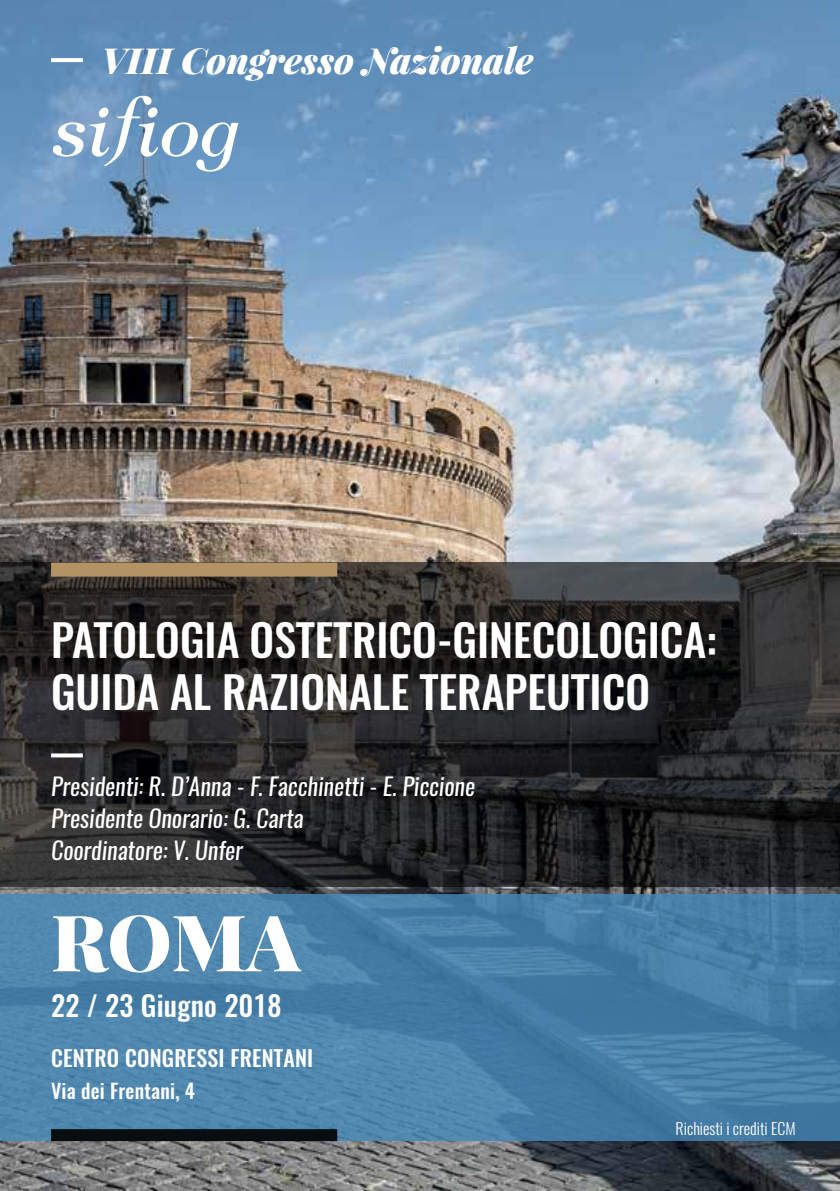
<style>
.page{position:relative;width:840px;height:1191px;background:#fff}
.page>*{position:absolute;margin:0;border:0;box-sizing:border-box;transform-origin:0 0}
.t1{font:900 78px "Playfair Display";color:#fff}
.t2{font:500 44px/52px "Oswald";color:#fff}
.t3{font:italic 900 36px "Playfair Display";color:#fff}
.t4{font:500 28px "Oswald";letter-spacing:.01em;color:#fff}
.t5{font:italic 24px/32px "Oswald";color:#fff}
.t6{font:500 22px "Oswald";letter-spacing:.01em;color:#fff}
.t7{font:500 20px "Oswald";letter-spacing:.01em;color:#fff}
.t8{font:300 16px "Oswald";color:#fff}
</style>
<div class="page">
<img style="left:0;top:0;width:839px;height:1191px">
<svg style="left:0;top:562px;width:839px;height:325px;background:#282828"></svg>
<svg style="left:0;top:894px;width:839px;height:247px;background:#4981a9"></svg>
<svg style="left:51px;top:58px;width:32px;height:4px"></svg>
<svg style="left:51px;top:753px;width:32px;height:4px"></svg>
<div style="left:51px;top:562px;width:286px;height:14px;background:#b39364"></div>
<div style="left:51px;top:1129px;width:286px;height:12px;background:#080d11"></div>
<svg style="left:53px;top:96px;width:185px;height:76px"></svg>
<h3 class="t3" style="left:102px;top:36px;width:432px">VIII Congresso Nazionale</h3>
<h2 class="t2" style="left:51px;top:614px;width:666px">PATOLOGIA OSTETRICO-GINECOLOGICA:<br>GUIDA AL RAZIONALE TERAPEUTICO</h2>
<p class="t5" style="left:51px;top:770px;width:425px">Presidenti: R. D’Anna - F. Facchinetti - E. Piccione<br>Presidente Onorario: G. Carta<br>Coordinatore: V. Unfer</p>
<h1 class="t1" style="left:51px;top:892px;width:251px">ROMA</h1>
<p class="t4" style="left:51px;top:986px;width:232px">22 / 23 Giugno 2018</p>
<p class="t6" style="left:51px;top:1043px;width:263px">CENTRO CONGRESSI FRENTANI</p>
<p class="t7" style="left:51px;top:1077px;width:145px">Via dei Frentani, 4</p>
<p class="t8" style="left:675px;top:1117px;width:122px">Richiesti i crediti ECM</p>
</div>
